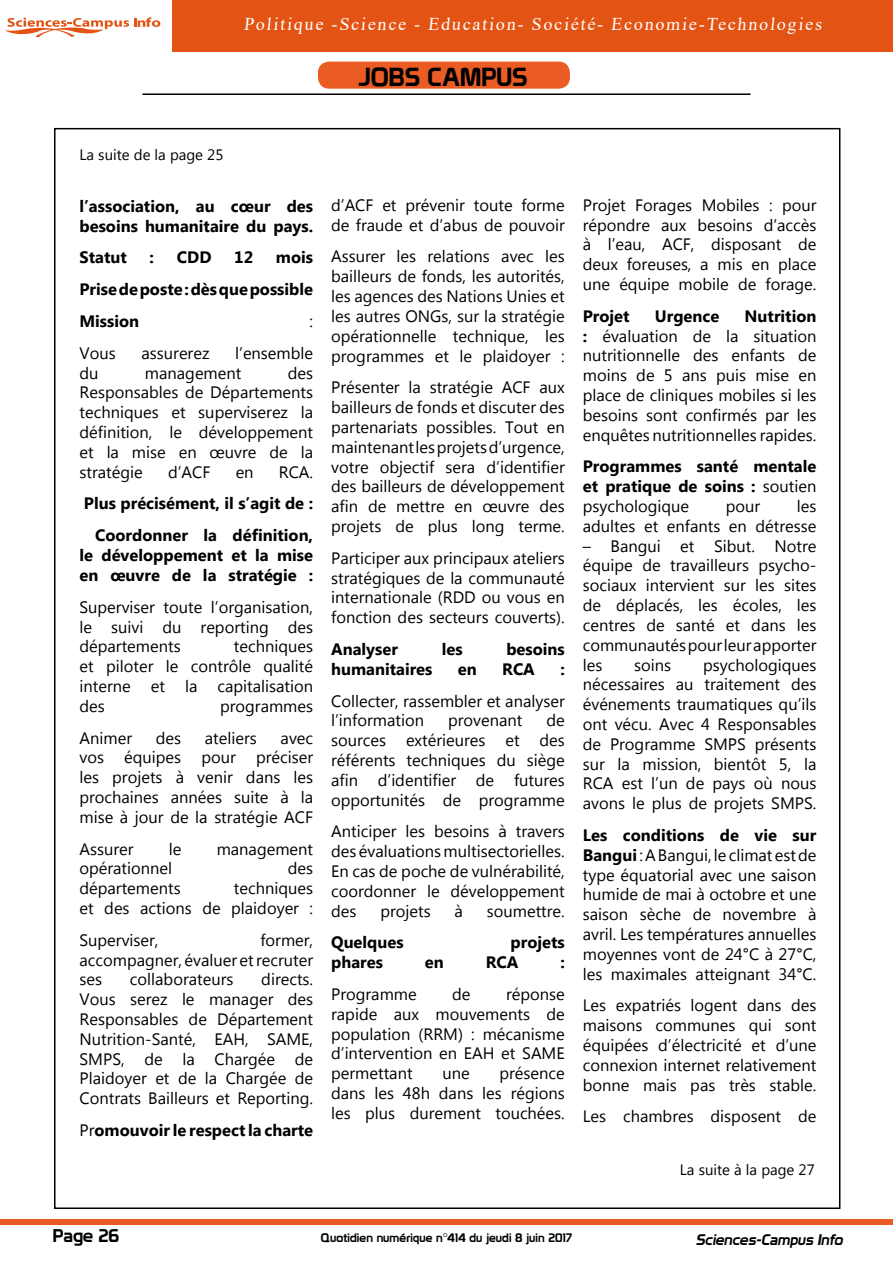
<style>
.page{position:relative;width:893px;height:1263px;background:#fff}
.page>*{position:absolute;margin:0;border:0;box-sizing:border-box;transform-origin:0 0}
.t1{font:25.5px "Prototype";color:#000}
.t2{font:18px "Times New Roman";color:#fff}
.t3{font:18px "Prototype";color:#000}
.t4{font:16.5px/19.8px "Myanmar Text";color:#000;text-align:justify}
.t5{font:700 16.5px/19.8px "Myanmar Text";color:#000}
.t6{font:15px "Myanmar Text";color:#000}
.t7{font:italic 15px "Prototype";color:#000}
.t8{font:12px "Prototype";letter-spacing:.01em;color:#000}
.s1{font-weight:400}
.s2{font-weight:700}
</style>
<div class="page">
<div style="left:1px;top:1219px;width:892px;height:6px;background:#ea5c24"></div>
<hr style="left:142px;top:93px;width:608px;height:2px;background:#000">
<div style="left:319px;top:62px;width:250px;height:26px;background:#ea5c24;border-radius:11px"></div>
<div style="left:318px;top:62px;width:252px;height:27px;border:2px solid #ea5c24;border-radius:11px"></div>
<svg style="left:5px;top:18px;width:155px;height:19px"></svg>
<div style="left:172px;top:0;width:721px;height:52px;background:#e35414"></div>
<p class="t2" style="left:244px;top:11px;width:582px">Politique -Science - Education- Société- Economie-Technologies</p>
<h1 class="t1" style="left:359px;top:61px;width:170px">JOBS CAMPUS</h1>
<p class="t6" style="left:80px;top:146px;width:145px">La suite de la page 25</p>
<p class="t5" style="left:80px;top:196px;width:235px">l’association, au cœur des besoins humanitaire du pays.</p>
<p class="t5" style="left:80px;top:248px;width:49px">Statut</p>
<p class="t5" style="left:150px;top:248px;width:6px">:</p>
<p class="t5" style="left:177px;top:248px;width:36px">CDD</p>
<p class="t5" style="left:234px;top:248px;width:20px">12</p>
<p class="t5" style="left:80px;top:242px;width:235px;line-height:31.8px;text-align:justify;text-indent:196px">mois Prise de poste : dès que possible Mission</p>
<p class="t4" style="left:310px;top:311px;width:5px">:</p>
<p class="t4" style="left:80px;top:343px;width:38px">Vous</p>
<p class="t4" style="left:142px;top:343px;width:69px">assurerez</p>
<p class="t4" style="left:235px;top:343px;width:79px">l’ensemble</p>
<p class="t4" style="left:80px;top:363px;width:21px">du</p>
<p class="t4" style="left:145px;top:363px;width:98px">management</p>
<p class="t4" style="left:80px;top:363px;width:235px;text-indent:208px">des Responsables de Départements techniques et superviserez la définition, le développement et la mise en œuvre de la stratégie</p>
<p class="t4" style="left:168px;top:462px;width:44px">d’ACF</p>
<p class="t4" style="left:236px;top:462px;width:19px">en</p>
<p class="t4" style="left:279px;top:462px;width:36px">RCA.</p>
<p class="t5" style="left:84px;top:488px;width:231px;line-height:31.8px;text-align:right">Plus précisément, il s’agit de :<br>Coordonner la définition,</p>
<p class="t5" style="left:80px;top:545px;width:235px">le développement et la mise en œuvre de la stratégie :</p>
<p class="t4" style="left:80px;top:597px;width:235px">Superviser toute l’organisation, le suivi du reporting des départements</p>
<p class="t4" style="left:80px;top:637px;width:235px;text-indent:154px">techniques et piloter le contrôle qualité interne et la capitalisation des</p>
<p class="t4" style="left:220px;top:696px;width:95px">programmes</p>
<p class="t4" style="left:80px;top:728px;width:54px">Animer</p>
<p class="t4" style="left:156px;top:728px;width:27px">des</p>
<p class="t4" style="left:205px;top:728px;width:53px">ateliers</p>
<p class="t4" style="left:80px;top:728px;width:235px;text-indent:201px">avec vos équipes pour préciser les projets à venir dans les prochaines années suite à la mise à jour de la stratégie ACF</p>
<p class="t4" style="left:80px;top:839px;width:56px">Assurer</p>
<p class="t4" style="left:169px;top:839px;width:14px">le</p>
<p class="t4" style="left:217px;top:839px;width:98px">management</p>
<p class="t4" style="left:80px;top:859px;width:94px">opérationnel</p>
<p class="t4" style="left:288px;top:859px;width:27px">des</p>
<p class="t4" style="left:80px;top:878px;width:103px">départements</p>
<p class="t4" style="left:80px;top:878px;width:235px;text-align:right">techniques<br>et des actions de plaidoyer :</p>
<p class="t4" style="left:80px;top:930px;width:81px">Superviser,</p>
<p class="t4" style="left:80px;top:930px;width:235px;text-indent:181px">former, accompagner, évaluer et recruter ses</p>
<p class="t4" style="left:80px;top:970px;width:235px;text-indent:182px">directs.<br>Vous serez le manager des Responsables de Département Nutrition-Santé, EAH, SAME, SMPS, de la Chargée de Plaidoyer et de la Chargée de Contrats Bailleurs et Reporting.</p>
<p class="t5" style="left:80px;top:1120px;width:235px"><span class="s1">Pr</span>omouvoir le respect la charte</p>
<p class="t4" style="left:130px;top:970px;width:105px">collaborateurs</p>
<p class="t4" style="left:331px;top:195px;width:235px">d’ACF et prévenir toute forme de fraude et d’abus de pouvoir</p>
<p class="t4" style="left:331px;top:247px;width:235px">Assurer les relations avec les bailleurs de fonds, les autorités, les agences des Nations Unies et les autres ONGs, sur la stratégie opérationnelle technique, les programmes et le plaidoyer :</p>
<p class="t4" style="left:331px;top:378px;width:235px">Présenter la stratégie ACF aux bailleurs de fonds et discuter des partenariats possibles. Tout en maintenant les projets d’urgence, votre objectif sera d’identifier des bailleurs de développement afin de mettre en œuvre des projets de plus long terme.</p>
<p class="t4" style="left:331px;top:548px;width:235px">Participer aux principaux ateliers stratégiques de la communauté internationale (RDD ou vous en fonction des secteurs couverts).</p>
<p class="t5" style="left:331px;top:639px;width:68px">Analyser</p>
<p class="t5" style="left:442px;top:639px;width:22px">les</p>
<p class="t5" style="left:506px;top:639px;width:60px">besoins</p>
<p class="t5" style="left:331px;top:659px;width:103px">humanitaires</p>
<p class="t5" style="left:458px;top:659px;width:20px">en</p>
<p class="t5" style="left:502px;top:659px;width:34px">RCA</p>
<p class="t5" style="left:560px;top:659px;width:6px">:</p>
<p class="t4" style="left:331px;top:691px;width:235px">Collecter, rassembler et analyser l’information</p>
<p class="t4" style="left:331px;top:711px;width:235px;text-indent:215px">de sources extérieures et des référents techniques du siège afin d’identifier de futures opportunités de programme</p>
<p class="t4" style="left:331px;top:822px;width:235px">Anticiper les besoins à travers des évaluations multisectorielles.<br>En cas de poche de vulnérabilité, coordonner le développement des</p>
<p class="t4" style="left:448px;top:711px;width:76px">provenant</p>
<p class="t4" style="left:380px;top:901px;width:52px">projets</p>
<p class="t4" style="left:455px;top:901px;width:10px">à</p>
<p class="t4" style="left:487px;top:901px;width:79px">soumettre.</p>
<p class="t5" style="left:331px;top:933px;width:74px">Quelques</p>
<p class="t5" style="left:511px;top:933px;width:56px">projets</p>
<p class="t5" style="left:331px;top:952px;width:53px">phares</p>
<p class="t5" style="left:425px;top:952px;width:20px">en</p>
<p class="t5" style="left:486px;top:952px;width:34px">RCA</p>
<p class="t5" style="left:560px;top:952px;width:6px">:</p>
<p class="t4" style="left:331px;top:984px;width:87px">Programme</p>
<p class="t4" style="left:452px;top:984px;width:20px">de</p>
<p class="t4" style="left:331px;top:984px;width:235px;text-indent:175px">réponse rapide aux mouvements de population (RRM) : mécanisme d’intervention en EAH et SAME permettant</p>
<p class="t4" style="left:331px;top:1063px;width:235px;text-indent:168px">présence dans les 48h dans les régions les plus durement touchées.</p>
<p class="t4" style="left:442px;top:1063px;width:29px">une</p>
<p class="t4" style="left:583px;top:195px;width:235px">Projet Forages Mobiles : pour répondre aux besoins d’accès à l’eau, ACF, disposant de deux foreuses, a mis en place une équipe mobile de forage.</p>
<p class="t5" style="left:583px;top:306px;width:48px">Projet</p>
<p class="t5" style="left:655px;top:306px;width:66px">Urgence</p>
<p class="t4" style="left:583px;top:306px;width:235px;text-indent:162px"><span class="s2">Nutrition :</span> évaluation de la situation nutritionnelle des enfants de moins de 5 ans puis mise en place de cliniques mobiles si les besoins sont confirmés par les enquêtes nutritionnelles rapides.</p>
<p class="t5" style="left:583px;top:457px;width:235px;text-align:justify">Programmes santé mentale et pratique de soins : <span class="s1">soutien psychologique</span></p>
<p class="t4" style="left:583px;top:496px;width:235px;text-align:right">les<br>adultes et enfants en détresse</p>
<p class="t4" style="left:583px;top:536px;width:235px">– Bangui et Sibut. Notre équipe de travailleurs psycho&shy;sociaux intervient sur les sites de déplacés, les écoles, les centres de santé et dans les communautés pour leur apporter les</p>
<p class="t4" style="left:726px;top:496px;width:36px">pour</p>
<p class="t4" style="left:583px;top:655px;width:235px;text-indent:120px">psychologiques nécessaires au traitement des événements traumatiques qu’ils ont vécu. Avec 4 Responsables de Programme SMPS présents sur la mission, bientôt 5, la RCA est l’un de pays où nous avons le plus de projets SMPS.</p>
<p class="t4" style="left:583px;top:825px;width:235px"><span class="s2">Les conditions de vie sur Bangui</span> : A Bangui, le climat est de type équatorial avec une saison humide de mai à octobre et une saison sèche de novembre à avril. Les températures annuelles moyennes vont de 24°C à 27°C, les maximales atteignant 34°C.</p>
<p class="t4" style="left:583px;top:996px;width:235px">Les expatriés logent dans des maisons communes qui sont équipées d’électricité et d’une connexion internet relativement bonne mais pas très stable.</p>
<p class="t4" style="left:583px;top:1107px;width:235px">Les chambres disposent de</p>
<p class="t4" style="left:634px;top:655px;width:38px">soins</p>
<p class="t6" style="left:680px;top:1161px;width:136px">La suite à la page 27</p>
<p class="t3" style="left:53px;top:1225px;width:68px">Page 26</p>
<p class="t8" style="left:321px;top:1230px;width:253px">Quotidien numérique n°414 du jeudi 8 juin 2017</p>
<p class="t7" style="left:696px;top:1231px;width:152px">Sciences-Campus Info</p>
</div>
